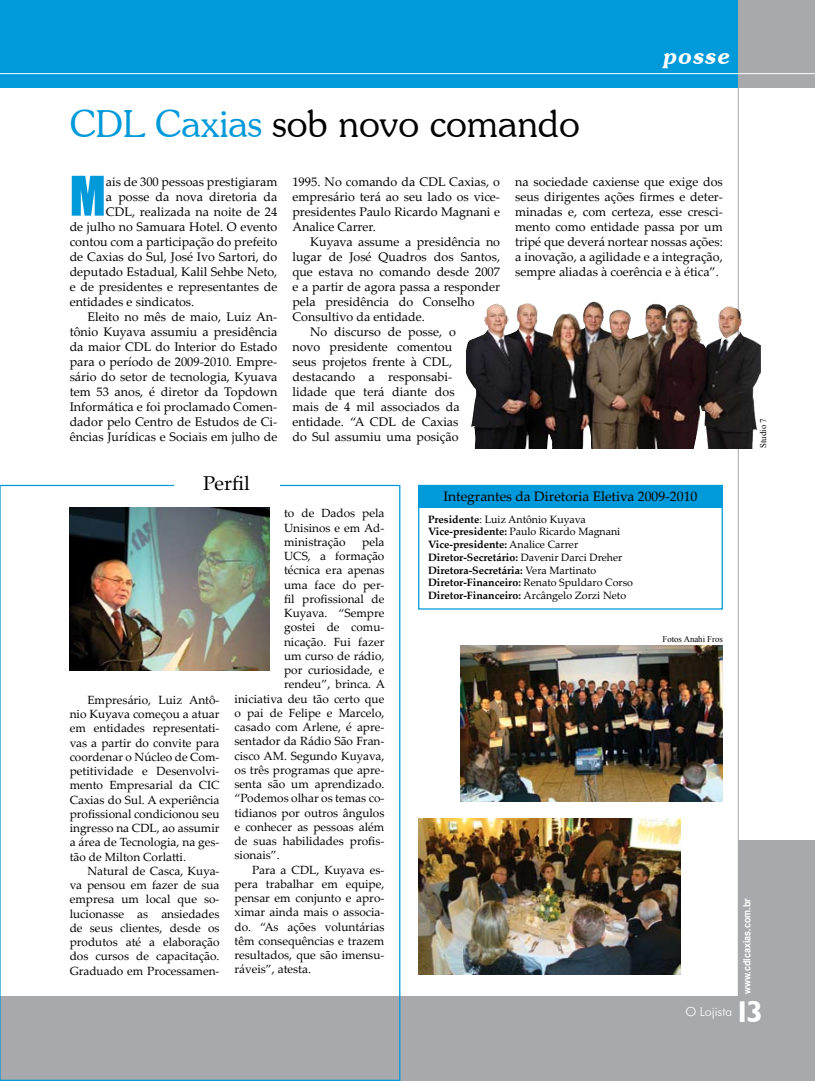
<style>
.page{position:relative;width:815px;height:1081px;background:#fff}
.page>*{position:absolute;margin:0;border:0;box-sizing:border-box;transform-origin:0 0}
.t1{font:50.38px "Impact";color:#0099da}
.t2{font:300 37.5px "Souvenir IT Cby BT";color:#000}
.t3{font:700 30px "Humanist 521 BT";color:#fff}
.t4{font:italic 600 22.5px "Souvenir IT Cby BT";letter-spacing:.05em;color:#fff}
.t5{font:20px "Palatino Linotype";color:#000}
.t6{font:13.75px "Palatino Linotype";color:#000}
.t7{font:12.5px/15px "Palatino Linotype";color:#000;text-align:justify}
.t8{font:300 12.5px "Futura BT";color:#fff}
.t9{font:11.88px/14.2px "Palatino Linotype";color:#000;text-align:justify}
.t10{font:700 10.62px/12.8px "Palatino Linotype";color:#000}
.t11{font:700 10px "Arial";color:#fff;scale:.9 1}
.t12{font:8.75px "Times New Roman";color:#000}
.s1{color:#0099da}
.s2{font-weight:400}
</style>
<div class="page">
<div style="left:418px;top:485px;width:305px;height:22px;background:#0099da"></div>
<div style="left:0;top:996px;width:815px;height:85px;background:#a7a9ac"></div>
<div style="left:738px;top:840px;width:77px;height:205px;background:#a7a9ac"></div>
<hr style="left:738px;top:0;width:1px;height:1019px;background:#a7a9ac">
<div style="left:0;top:0;width:740px;height:88px;background:#0099da"></div>
<div style="left:738px;top:0;width:77px;height:88px;background:#a7a9ac"></div>
<hr style="left:0;top:73px;width:815px;height:1px;background:#fff">
<img style="left:418px;top:819px;width:262px;height:155px">
<img style="left:70px;top:508px;width:200px;height:163px">
<img style="left:466px;top:301px;width:295px;height:147px">
<img style="left:461px;top:645px;width:262px;height:156px">
<div style="left:418px;top:485px;width:305px;height:124px;border:1px solid #0099da"></div>
<p class="t4" style="left:663px;top:42px;width:68px">posse</p>
<p class="t2" style="left:70px;top:101px;width:512px"><span class="s1">CDL Caxias</span> sob novo comando</p>
<p class="t1" style="left:70px;top:157px;width:38px">M</p>
<p class="t7" style="left:106px;top:173px;width:173px">ais de 300 pessoas prestigiaram</p>
<p class="t7" style="left:106px;top:188px;width:173px">a posse da nova diretoria da</p>
<p class="t7" style="left:106px;top:203px;width:173px">CDL, realizada na noite de 24</p>
<p class="t7" style="left:70px;top:218px;width:209px">de julho no Samuara Hotel. O evento</p>
<p class="t7" style="left:70px;top:233px;width:209px">contou com a participação do prefeito</p>
<p class="t7" style="left:70px;top:248px;width:209px">de Caxias do Sul, José Ivo Sartori, do</p>
<p class="t7" style="left:70px;top:263px;width:209px">deputado Estadual, Kalil Sehbe Neto,</p>
<p class="t7" style="left:70px;top:278px;width:209px">e de presidentes e representantes de</p>
<p class="t7" style="left:70px;top:293px;width:126px">entidades e sindicatos.</p>
<p class="t7" style="left:87px;top:308px;width:191px">Eleito no mês de maio, Luiz An-</p>
<p class="t7" style="left:70px;top:323px;width:209px">tônio Kuyava assumiu a presidência</p>
<p class="t7" style="left:70px;top:338px;width:209px">da maior CDL do Interior do Estado</p>
<p class="t7" style="left:70px;top:353px;width:209px">para o período de 2009-2010. Empre-</p>
<p class="t7" style="left:70px;top:368px;width:209px">sário do setor de tecnologia, Kyuava</p>
<p class="t7" style="left:70px;top:383px;width:209px">tem 53 anos, é diretor da Topdown</p>
<p class="t7" style="left:70px;top:398px;width:209px">Informática e foi proclamado Comen-</p>
<p class="t7" style="left:70px;top:413px;width:209px">dador pelo Centro de Estudos de Ci-</p>
<p class="t7" style="left:70px;top:428px;width:209px">ências Jurídicas e Sociais em julho de</p>
<p class="t7" style="left:292px;top:173px;width:209px">1995. No comando da CDL Caxias, o</p>
<p class="t7" style="left:292px;top:188px;width:209px">empresário terá ao seu lado os vice-</p>
<p class="t7" style="left:292px;top:203px;width:209px">presidentes Paulo Ricardo Magnani e</p>
<p class="t7" style="left:292px;top:218px;width:85px">Analice Carrer.</p>
<p class="t7" style="left:310px;top:233px;width:191px">Kuyava assume a presidência no</p>
<p class="t7" style="left:292px;top:248px;width:209px">lugar de José Quadros dos Santos,</p>
<p class="t7" style="left:292px;top:263px;width:209px">que estava no comando desde 2007</p>
<p class="t7" style="left:292px;top:278px;width:209px">e a partir de agora passa a responder</p>
<p class="t7" style="left:292px;top:293px;width:184px">pela presidência do Conselho</p>
<p class="t7" style="left:292px;top:308px;width:134px">Consultivo da entidade.</p>
<p class="t7" style="left:310px;top:323px;width:147px">No discurso de posse, o</p>
<p class="t7" style="left:292px;top:338px;width:161px">novo presidente comentou</p>
<p class="t7" style="left:292px;top:353px;width:161px">seus projetos frente à CDL,</p>
<p class="t7" style="left:292px;top:368px;width:161px">destacando a responsabi-</p>
<p class="t7" style="left:292px;top:383px;width:164px">lidade que terá diante dos</p>
<p class="t7" style="left:292px;top:398px;width:169px">mais de 4 mil associados da</p>
<p class="t7" style="left:292px;top:413px;width:168px">entidade. “A CDL de Caxias</p>
<p class="t7" style="left:292px;top:428px;width:168px">do Sul assumiu uma posição</p>
<p class="t7" style="left:515px;top:173px;width:209px">na sociedade caxiense que exige dos seus dirigentes ações firmes e deter&shy;minadas e, com certeza, esse cresci&shy;mento como entidade passa por um tripé que deverá nortear nossas ações: a inovação, a agilidade e a integração, sempre aliadas à coerência e à ética”.</p>
<p class="t12" style="left:757px;top:448px;width:31px;rotate:-90deg">Studio 7</p>
<p class="t5" style="left:203px;top:469px;width:48px">Perfil</p>
<p class="t9" style="left:87px;top:692px;width:134px">Empresário, Luiz Antô-</p>
<p class="t9" style="left:70px;top:706px;width:151px">nio Kuyava começou a atuar</p>
<p class="t9" style="left:70px;top:721px;width:151px">em entidades representati-</p>
<p class="t9" style="left:70px;top:735px;width:151px">vas a partir do convite para</p>
<p class="t9" style="left:70px;top:749px;width:151px">coordenar o Núcleo de Com-</p>
<p class="t9" style="left:70px;top:763px;width:151px">petitividade e Desenvolvi-</p>
<p class="t9" style="left:70px;top:778px;width:151px">mento Empresarial da CIC</p>
<p class="t9" style="left:70px;top:792px;width:151px">Caxias do Sul. A experiência</p>
<p class="t9" style="left:70px;top:806px;width:151px">profissional condicionou seu</p>
<p class="t9" style="left:70px;top:820px;width:151px">ingresso na CDL, ao assumir</p>
<p class="t9" style="left:70px;top:835px;width:151px">a área de Tecnologia, na ges-</p>
<p class="t9" style="left:70px;top:849px;width:118px">tão de Milton Corlatti.</p>
<p class="t9" style="left:87px;top:863px;width:134px">Natural de Casca, Kuya-</p>
<p class="t9" style="left:70px;top:877px;width:151px">va pensou em fazer de sua</p>
<p class="t9" style="left:70px;top:892px;width:151px">empresa um local que so-</p>
<p class="t9" style="left:70px;top:906px;width:151px">lucionasse as ansiedades</p>
<p class="t9" style="left:70px;top:920px;width:151px">de seus clientes, desde os</p>
<p class="t9" style="left:70px;top:934px;width:151px">produtos até a elaboração</p>
<p class="t9" style="left:70px;top:949px;width:151px">dos cursos de capacitação.</p>
<p class="t9" style="left:70px;top:963px;width:151px">Graduado em Processamen-</p>
<p class="t9" style="left:284px;top:506px;width:102px">to de Dados pela Unisinos e em Ad&shy;ministração</p>
<p class="t9" style="left:362px;top:534px;width:24px">pela</p>
<p class="t9" style="left:284px;top:548px;width:102px">UCS, a formação</p>
<p class="t9" style="left:284px;top:563px;width:102px">técnica era apenas</p>
<p class="t9" style="left:284px;top:577px;width:102px">uma face do per-</p>
<p class="t9" style="left:284px;top:591px;width:102px">fil profissional de</p>
<p class="t9" style="left:284px;top:605px;width:102px">Kuyava. “Sempre</p>
<p class="t9" style="left:284px;top:620px;width:102px">gostei de comu-</p>
<p class="t9" style="left:284px;top:634px;width:102px">nicação. Fui fazer</p>
<p class="t9" style="left:284px;top:648px;width:102px">um curso de rádio,</p>
<p class="t9" style="left:284px;top:662px;width:102px">por curiosidade, e</p>
<p class="t9" style="left:284px;top:677px;width:103px">rendeu”, brinca. A</p>
<p class="t9" style="left:235px;top:691px;width:151px">iniciativa deu tão certo que</p>
<p class="t9" style="left:235px;top:705px;width:151px">o pai de Felipe e Marcelo,</p>
<p class="t9" style="left:235px;top:719px;width:151px">casado com Arlene, é apre-</p>
<p class="t9" style="left:235px;top:734px;width:151px">sentador da Rádio São Fran-</p>
<p class="t9" style="left:235px;top:748px;width:151px">cisco AM. Segundo Kuyava,</p>
<p class="t9" style="left:235px;top:762px;width:151px">os três programas que apre-</p>
<p class="t9" style="left:235px;top:776px;width:151px">senta são um aprendizado.</p>
<p class="t9" style="left:235px;top:791px;width:151px">“Podemos olhar os temas co-</p>
<p class="t9" style="left:235px;top:805px;width:151px">tidianos por outros ângulos</p>
<p class="t9" style="left:235px;top:819px;width:151px">e conhecer as pessoas além</p>
<p class="t9" style="left:235px;top:833px;width:151px">de suas habilidades profis-</p>
<p class="t9" style="left:235px;top:848px;width:47px">sionais”.</p>
<p class="t9" style="left:252px;top:862px;width:134px">Para a CDL, Kuyava es-</p>
<p class="t9" style="left:235px;top:876px;width:151px">pera trabalhar em equipe,</p>
<p class="t9" style="left:235px;top:890px;width:151px">pensar em conjunto e apro-</p>
<p class="t9" style="left:235px;top:905px;width:151px">ximar ainda mais o associa-</p>
<p class="t9" style="left:235px;top:919px;width:151px">do. “As ações voluntárias</p>
<p class="t9" style="left:235px;top:933px;width:151px">têm consequências e trazem</p>
<p class="t9" style="left:235px;top:947px;width:151px">resultados, que são imensu-</p>
<p class="t9" style="left:235px;top:962px;width:78px">ráveis”, atesta.</p>
<p class="t6" style="left:444px;top:486px;width:255px">Integrantes da Diretoria Eletiva 2009-2010</p>
<p class="t10" style="left:428px;top:512px;width:206px">Presidente<span class="s2">: Luiz Antônio Kuyava </span>Vice-presidente: <span class="s2">Paulo Ricardo Magnani </span>Vice-presidente: <span class="s2">Analice Carrer </span>Diretor-Secretário: <span class="s2">Davenir Darci Dreher </span>Diretora-Secretária: <span class="s2">Vera Martinato </span>Diretor-Financeiro: <span class="s2">Renato Spuldaro Corso </span>Diretor-Financeiro: <span class="s2">Arcângelo Zorzi Neto</span></p>
<p class="t12" style="left:663px;top:633px;width:62px">Fotos Anahi Fros</p>
<p class="t8" style="left:685px;top:1003px;width:48px">O Lojista</p>
<p class="t11" style="left:740px;top:994px;width:109px;rotate:-90deg">www.cdlcaxias.com.br</p>
<p class="t3" style="left:734px;top:993px;width:30px">13</p>
</div>
